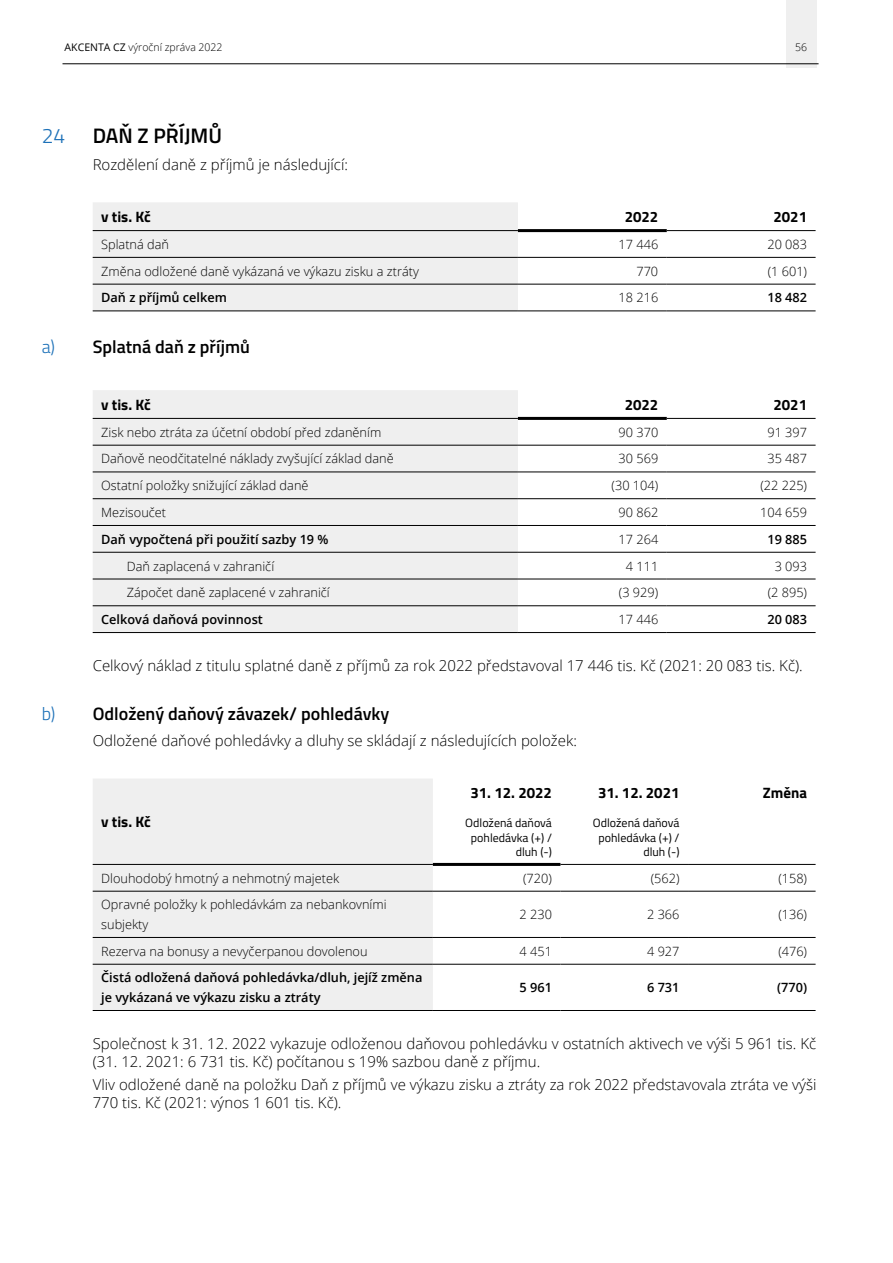
<style>
.page{position:relative;width:893px;height:1263px;background:#fff}
.page>*{position:absolute;margin:0;border:0;box-sizing:border-box;transform-origin:0 0}
.t1{font:600 21px "Titillium";color:#000}
.t2{font:300 21px "Titillium";color:#1d71b8}
.t3{font:600 18px "Titillium";color:#000}
.t4{font:300 15px/18px "Open Sans";color:#000}
.t5{font:700 15px "Titillium";color:#000}
.t6{font:300 12.75px/19.5px "Open Sans";color:#000}
.t7{font:600 12.75px/19.5px "Open Sans";color:#000}
.t8{font:12px/14.4px "Titillium";color:#000;text-align:right}
.t9{font:300 10.5px "Open Sans";color:#000}
.s1{font-weight:400}
.s2{font-weight:300;color:#1d71b8}
</style>
<div class="page">
<div style="left:786px;top:0;width:30px;height:68px;background:#efefef"></div>
<hr style="left:63px;top:63px;width:756px;height:1px;background:#000">
<div style="left:93px;top:202px;width:425px;height:108px;background:#efefef"></div>
<hr style="left:518px;top:229px;width:149px;height:3px;background:#000">
<hr style="left:93px;top:230px;width:425px;height:1px;background:#000">
<hr style="left:667px;top:230px;width:149px;height:1px;background:#000">
<hr style="left:93px;top:257px;width:425px;height:1px;background:#000">
<hr style="left:518px;top:257px;width:149px;height:1px;background:#000">
<hr style="left:667px;top:257px;width:149px;height:1px;background:#000">
<hr style="left:93px;top:284px;width:425px;height:1px;background:#000">
<hr style="left:518px;top:284px;width:149px;height:1px;background:#000">
<hr style="left:667px;top:284px;width:149px;height:1px;background:#000">
<hr style="left:93px;top:310px;width:425px;height:1px;background:#000">
<hr style="left:518px;top:310px;width:149px;height:1px;background:#000">
<hr style="left:667px;top:310px;width:149px;height:1px;background:#000">
<div style="left:93px;top:390px;width:425px;height:242px;background:#efefef"></div>
<hr style="left:518px;top:417px;width:149px;height:3px;background:#000">
<hr style="left:93px;top:418px;width:425px;height:1px;background:#000">
<hr style="left:667px;top:418px;width:149px;height:1px;background:#000">
<hr style="left:93px;top:445px;width:425px;height:1px;background:#000">
<hr style="left:518px;top:445px;width:149px;height:1px;background:#000">
<hr style="left:667px;top:445px;width:149px;height:1px;background:#000">
<hr style="left:93px;top:472px;width:425px;height:1px;background:#000">
<hr style="left:518px;top:472px;width:149px;height:1px;background:#000">
<hr style="left:667px;top:472px;width:149px;height:1px;background:#000">
<hr style="left:93px;top:498px;width:425px;height:1px;background:#000">
<hr style="left:518px;top:498px;width:149px;height:1px;background:#000">
<hr style="left:667px;top:498px;width:149px;height:1px;background:#000">
<hr style="left:93px;top:525px;width:425px;height:1px;background:#000">
<hr style="left:518px;top:525px;width:149px;height:1px;background:#000">
<hr style="left:667px;top:525px;width:149px;height:1px;background:#000">
<hr style="left:93px;top:552px;width:425px;height:1px;background:#000">
<hr style="left:518px;top:552px;width:149px;height:1px;background:#000">
<hr style="left:667px;top:552px;width:149px;height:1px;background:#000">
<hr style="left:93px;top:579px;width:425px;height:1px;background:#000">
<hr style="left:518px;top:579px;width:149px;height:1px;background:#000">
<hr style="left:667px;top:579px;width:149px;height:1px;background:#000">
<hr style="left:93px;top:605px;width:425px;height:1px;background:#000">
<hr style="left:518px;top:605px;width:149px;height:1px;background:#000">
<hr style="left:667px;top:605px;width:149px;height:1px;background:#000">
<hr style="left:93px;top:632px;width:425px;height:1px;background:#000">
<hr style="left:518px;top:632px;width:149px;height:1px;background:#000">
<hr style="left:667px;top:632px;width:149px;height:1px;background:#000">
<div style="left:93px;top:779px;width:340px;height:231px;background:#efefef"></div>
<hr style="left:93px;top:864px;width:340px;height:1px;background:#000">
<hr style="left:560px;top:864px;width:128px;height:1px;background:#000">
<hr style="left:688px;top:864px;width:128px;height:1px;background:#000">
<hr style="left:93px;top:891px;width:340px;height:1px;background:#000">
<hr style="left:433px;top:891px;width:127px;height:1px;background:#000">
<hr style="left:560px;top:891px;width:128px;height:1px;background:#000">
<hr style="left:688px;top:891px;width:128px;height:1px;background:#000">
<hr style="left:93px;top:937px;width:340px;height:1px;background:#000">
<hr style="left:433px;top:937px;width:127px;height:1px;background:#000">
<hr style="left:560px;top:937px;width:128px;height:1px;background:#000">
<hr style="left:688px;top:937px;width:128px;height:1px;background:#000">
<hr style="left:93px;top:964px;width:340px;height:1px;background:#000">
<hr style="left:433px;top:964px;width:127px;height:1px;background:#000">
<hr style="left:560px;top:964px;width:128px;height:1px;background:#000">
<hr style="left:688px;top:964px;width:128px;height:1px;background:#000">
<hr style="left:93px;top:1010px;width:340px;height:1px;background:#000">
<hr style="left:433px;top:1010px;width:127px;height:1px;background:#000">
<hr style="left:560px;top:1010px;width:128px;height:1px;background:#000">
<hr style="left:688px;top:1010px;width:128px;height:1px;background:#000">
<hr style="left:433px;top:863px;width:127px;height:3px;background:#000">
<p class="t9" style="left:65px;top:40px;width:159px"><span class="s1">AKCENTA CZ</span> výroční zpráva 2022</p>
<p class="t9" style="left:795px;top:40px;width:13px">56</p>
<h1 class="t2" style="left:42px;top:121px;width:25px">24</h1>
<h1 class="t1" style="left:93px;top:120px;width:131px">DAŇ Z PŘÍJMŮ</h1>
<p class="t4" style="left:93px;top:155px;width:257px">Rozdělení daně z příjmů je následující:</p>
<p class="t5" style="left:101px;top:205px;width:51px">v tis. Kč</p>
<p class="t5" style="left:625px;top:205px;width:35px">2022</p>
<p class="t5" style="left:773px;top:205px;width:35px">2021</p>
<p class="t6" style="left:101px;top:234px;width:69px">Splatná daň</p>
<p class="t6" style="left:619px;top:234px;width:41px">17 446</p>
<p class="t6" style="left:767px;top:234px;width:41px">20 083</p>
<p class="t6" style="left:101px;top:261px;width:319px">Změna odložené daně vykázaná ve výkazu zisku a ztráty</p>
<p class="t6" style="left:636px;top:261px;width:23px">770</p>
<p class="t6" style="left:768px;top:261px;width:41px">(1 601)</p>
<p class="t7" style="left:101px;top:288px;width:127px">Daň z příjmů celkem</p>
<p class="t6" style="left:619px;top:288px;width:41px">18 216</p>
<p class="t7" style="left:767px;top:288px;width:41px">18 482</p>
<h2 class="t3" style="left:42px;top:334px;width:210px"><span class="s2">a)</span> Splatná daň z příjmů</h2>
<p class="t5" style="left:101px;top:393px;width:51px">v tis. Kč</p>
<p class="t5" style="left:625px;top:393px;width:35px">2022</p>
<p class="t5" style="left:773px;top:393px;width:35px">2021</p>
<p class="t6" style="left:101px;top:422px;width:282px">Zisk nebo ztráta za účetní období před zdaněním</p>
<p class="t6" style="left:619px;top:422px;width:41px">90 370</p>
<p class="t6" style="left:767px;top:422px;width:41px">91 397</p>
<p class="t6" style="left:101px;top:449px;width:294px">Daňově neodčitatelné náklady zvyšující základ daně</p>
<p class="t6" style="left:619px;top:449px;width:41px">30 569</p>
<p class="t6" style="left:767px;top:449px;width:41px">35 487</p>
<p class="t6" style="left:101px;top:475px;width:209px">Ostatní položky snižující základ daně</p>
<p class="t6" style="left:612px;top:475px;width:48px">(30 104)</p>
<p class="t6" style="left:760px;top:475px;width:48px">(22 225)</p>
<p class="t6" style="left:101px;top:502px;width:67px">Mezisoučet</p>
<p class="t6" style="left:619px;top:502px;width:41px">90 862</p>
<p class="t6" style="left:760px;top:502px;width:48px">104 659</p>
<p class="t7" style="left:101px;top:529px;width:229px">Daň vypočtená při použití sazby 19 %</p>
<p class="t6" style="left:619px;top:529px;width:41px">17 264</p>
<p class="t7" style="left:767px;top:529px;width:41px">19 885</p>
<p class="t6" style="left:127px;top:556px;width:149px">Daň zaplacená v zahraničí</p>
<p class="t6" style="left:626px;top:556px;width:34px">4 111</p>
<p class="t6" style="left:775px;top:556px;width:34px">3 093</p>
<p class="t6" style="left:127px;top:582px;width:205px">Zápočet daně zaplacené v zahraničí</p>
<p class="t6" style="left:619px;top:582px;width:41px">(3 929)</p>
<p class="t6" style="left:768px;top:582px;width:41px">(2 895)</p>
<p class="t7" style="left:101px;top:609px;width:163px">Celková daňová povinnost</p>
<p class="t6" style="left:619px;top:609px;width:41px">17 446</p>
<p class="t7" style="left:767px;top:609px;width:41px">20 083</p>
<p class="t4" style="left:93px;top:656px;width:712px">Celkový náklad z titulu splatné daně z příjmů za rok 2022 představoval 17 446 tis. Kč (2021: 20 083 tis. Kč).</p>
<h2 class="t3" style="left:42px;top:700px;width:349px"><span class="s2">b)</span> Odložený daňový závazek/ pohledávky</h2>
<p class="t4" style="left:93px;top:731px;width:486px">Odložené daňové pohledávky a dluhy se skládají z následujících položek:</p>
<p class="t5" style="left:101px;top:810px;width:51px">v tis. Kč</p>
<p class="t5" style="left:470px;top:781px;width:83px">31. 12. 2022</p>
<p class="t8" style="left:465px;top:815px;width:88px">Odložená daňová pohledávka (+) / dluh (-)</p>
<p class="t5" style="left:598px;top:781px;width:83px">31. 12. 2021</p>
<p class="t8" style="left:593px;top:815px;width:88px">Odložená daňová pohledávka (+) / dluh (-)</p>
<p class="t5" style="left:763px;top:781px;width:46px">Změna</p>
<p class="t6" style="left:101px;top:868px;width:240px">Dlouhodobý hmotný a nehmotný majetek</p>
<p class="t6" style="left:523px;top:868px;width:30px">(720)</p>
<p class="t6" style="left:651px;top:868px;width:30px">(562)</p>
<p class="t6" style="left:778px;top:868px;width:30px">(158)</p>
<p class="t6" style="left:101px;top:895px;width:287px">Opravné položky k pohledávkám za nebankovními subjekty</p>
<p class="t6" style="left:519px;top:904px;width:34px">2 230</p>
<p class="t6" style="left:647px;top:904px;width:34px">2 366</p>
<p class="t6" style="left:778px;top:904px;width:30px">(136)</p>
<p class="t6" style="left:101px;top:941px;width:268px">Rezerva na bonusy a nevyčerpanou dovolenou</p>
<p class="t6" style="left:519px;top:941px;width:34px">4 451</p>
<p class="t6" style="left:647px;top:941px;width:34px">4 927</p>
<p class="t6" style="left:778px;top:941px;width:30px">(476)</p>
<p class="t7" style="left:101px;top:968px;width:323px">Čistá odložená daňová pohledávka/dluh, jejíž změna je vykázaná ve výkazu zisku a ztráty</p>
<p class="t7" style="left:519px;top:977px;width:34px">5 961</p>
<p class="t7" style="left:647px;top:977px;width:34px">6 731</p>
<p class="t7" style="left:777px;top:977px;width:31px">(770)</p>
<p class="t4" style="left:93px;top:1034px;width:725px">Společnost k 31. 12. 2022 vykazuje odloženou daňovou pohledávku v ostatních aktivech ve výši 5 961 tis. Kč (31. 12. 2021: 6 731 tis. Kč) počítanou s 19% sazbou daně z příjmu.</p>
<p class="t4" style="left:93px;top:1075px;width:725px">Vliv odložené daně na položku Daň z příjmů ve výkazu zisku a ztráty za rok 2022 představovala ztráta ve výši<br>770 tis. Kč (2021: výnos 1 601 tis. Kč).</p>
</div>
